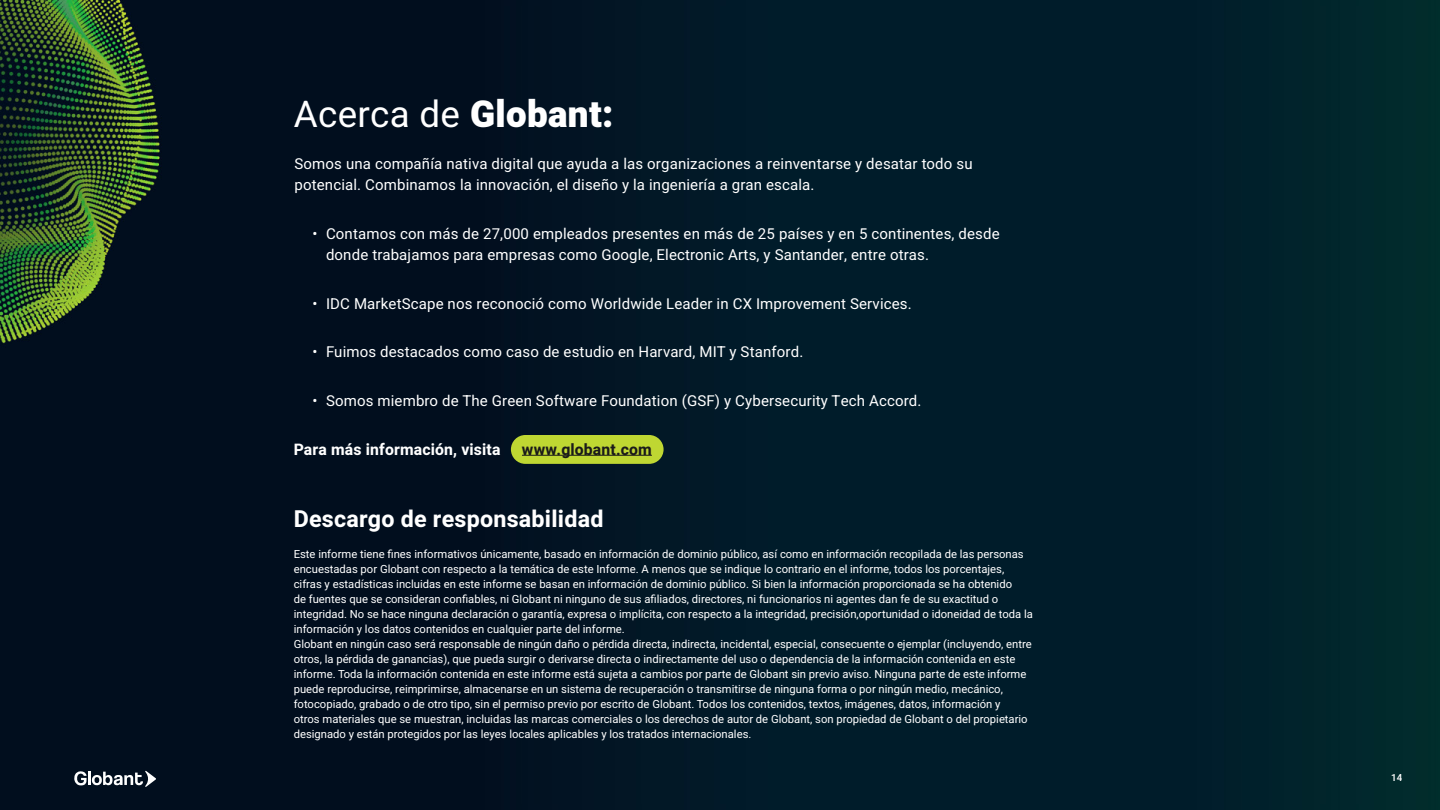
<style>
.page{position:relative;width:1440px;height:810px;background:#fff}
.page>*{position:absolute;margin:0;border:0;box-sizing:border-box;transform-origin:0 0}
.t1{font:36.75px "Heebo";letter-spacing:.01em;color:#fff}
.t2{font:700 23.25px "Heebo";letter-spacing:.01em;color:#fff}
.t3{font:700 15.75px "Heebo";letter-spacing:.01em;color:#fff}
.t4{font:700 15.75px "Heebo";letter-spacing:.01em;color:#1a1a1a}
.t5{font:15px/21px "Heebo";letter-spacing:.01em;color:#fff}
.t6{font:11.25px/15px "Heebo";color:#fff}
.t7{font:500 9.75px "Heebo";color:#fff}
.s1{font-weight:900}
</style>
<div class="page">
<img style="left:0;top:0;width:1440px;height:810px">
<div style="left:511px;top:435px;width:153px;height:29px;background:#bfd732;border-radius:14px"></div>
<hr style="left:522px;top:455px;width:130px;height:1px;background:#1a1a1a">
<svg style="left:73px;top:769px;width:83px;height:18px"></svg>
<h1 class="t1" style="left:294px;top:88px;width:321px">Acerca de <span class="s1">Globant:</span></h1>
<h3 class="t5" style="left:295px;top:153px;width:680px">Somos una compañía nativa digital que ayuda a las organizaciones a reinventarse y desatar todo su potencial. Combinamos la innovación, el diseño y la ingeniería a gran escala.</h3>
<h3 class="t5" style="left:326px;top:223px;width:675px;text-indent:-14px">• Contamos con más de 27,000 empleados presentes en más de 25 países y en 5 continentes, desde donde trabajamos para empresas como Google, Electronic Arts, y Santander, entre otras.</h3>
<h3 class="t5" style="left:313px;top:293px;width:601px">• IDC MarketScape nos reconoció como Worldwide Leader in CX Improvement Services.</h3>
<h3 class="t5" style="left:313px;top:341px;width:492px">• Fuimos destacados como caso de estudio en Harvard, MIT y Stanford.</h3>
<h3 class="t5" style="left:313px;top:390px;width:611px">• Somos miembro de The Green Software Foundation (GSF) y Cybersecurity Tech Accord.</h3>
<h3 class="t3" style="left:294px;top:438px;width:208px">Para más información, visita</h3>
<h3 class="t4" style="left:522px;top:438px;width:131px">www.globant.com</h3>
<h2 class="t2" style="left:294px;top:503px;width:311px">Descargo de responsabilidad</h2>
<p class="t6" style="left:294px;top:546px;width:741px">Este informe tiene fines informativos únicamente, basado en información de dominio público, así como en información recopilada de las personas encuestadas por Globant con respecto a la temática de este Informe. A menos que se indique lo contrario en el informe, todos los porcentajes, cifras y estadísticas incluidas en este informe se basan en información de dominio público. Si bien la información proporcionada se ha obtenido<br>de fuentes que se consideran confiables, ni Globant ni ninguno de sus afiliados, directores, ni funcionarios ni agentes dan fe de su exactitud o integridad. No se hace ninguna declaración o garantía, expresa o implícita, con respecto a la integridad, precisión,oportunidad o idoneidad de toda la información y los datos contenidos en cualquier parte del informe.<br>Globant en ningún caso será responsable de ningún daño o pérdida directa, indirecta, incidental, especial, consecuente o ejemplar (incluyendo, entre otros, la pérdida de ganancias), que pueda surgir o derivarse directa o indirectamente del uso o dependencia de la información contenida en este informe. Toda la información contenida en este informe está sujeta a cambios por parte de Globant sin previo aviso. Ninguna parte de este informe puede reproducirse, reimprimirse, almacenarse en un sistema de recuperación o transmitirse de ninguna forma o por ningún medio, mecánico, fotocopiado, grabado o de otro tipo, sin el permiso previo por escrito de Globant. Todos los contenidos, textos, imágenes, datos, información y<br>otros materiales que se muestran, incluidas las marcas comerciales o los derechos de autor de Globant, son propiedad de Globant o del propietario designado y están protegidos por las leyes locales aplicables y los tratados internacionales.</p>
<p class="t7" style="left:1391px;top:770px;width:13px">14</p>
</div>
